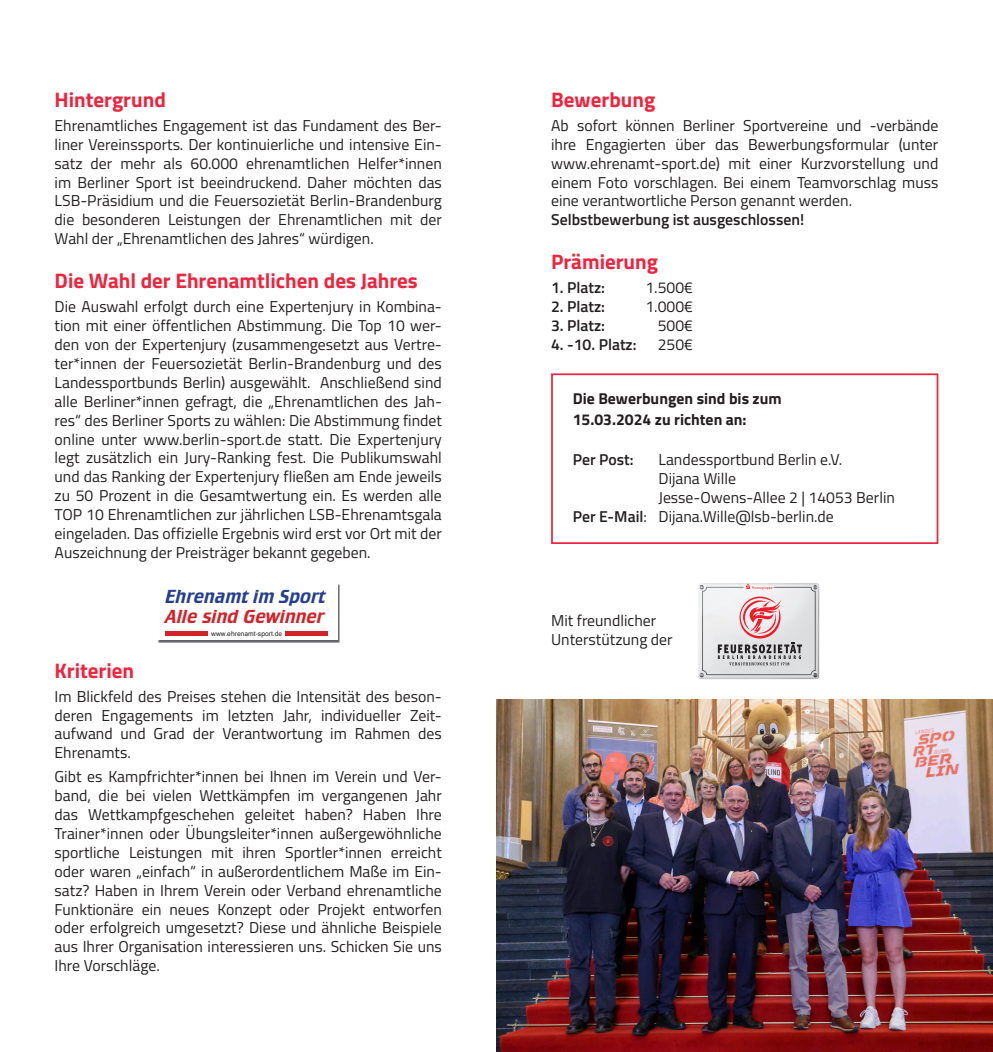
<style>
.page{position:relative;width:993px;height:1052px;background:#fff}
.page>*{position:absolute;margin:0;border:0;box-sizing:border-box;transform-origin:0 0}
.t1{font:700 21px "Titillium Web";color:#ed253e}
.t2{font:italic 17.32px "Crillee SB";color:#d1232a}
.t3{font:italic 17.32px "Crillee SB";color:#253f8e}
.t4{font:15.75px/18.9px "Titillium Web";color:#231f20;text-align:justify}
.t5{font:600 15.75px "Titillium Web";color:#231f20}
.t6{font:700 15.75px/21px "Titillium Web";color:#231f20}
.t7{font:6.65px "Helvetica";color:#231f20}
.s1{font-weight:600}
</style>
<div class="page">
<div style="left:551px;top:373px;width:387px;height:171px;border:2px solid #ed253e"></div>
<img style="left:496px;top:699px;width:495px;height:353px">
<img style="left:157px;top:584px;width:183px;height:58px">
<div style="left:157px;top:583px;width:180px;height:57px;background:#fff"></div>
<hr style="left:165px;top:631px;width:43px;height:4px;background:#d1232a">
<hr style="left:285px;top:631px;width:43px;height:4px;background:#d1232a">
<img style="left:698px;top:583px;width:121px;height:96px">
<svg style="left:717px;top:596px;width:84px;height:69px"></svg>
<svg style="left:745px;top:584px;width:27px;height:5px"></svg>
<h1 class="t1" style="left:55px;top:83px;width:113px">Hintergrund</h1>
<p class="t4" style="left:55px;top:115px;width:388px">Ehrenamtliches Engagement ist das Fundament des Ber&shy;liner Vereinssports. Der kontinuierliche und intensive Ein&shy;satz der mehr als 60.000 ehrenamtlichen Helfer*innen im Berliner Sport ist beeindruckend. Daher möchten das LSB-Präsidium und die Feuersozietät Berlin-Brandenburg die besonderen Leistungen der Ehrenamtlichen mit der Wahl der „Ehrenamtlichen des Jahres“ würdigen.</p>
<h1 class="t1" style="left:55px;top:265px;width:364px">Die Wahl der Ehrenamtlichen des Jahres</h1>
<p class="t4" style="left:55px;top:296px;width:388px">Die Auswahl erfolgt durch eine Expertenjury in Kombina&shy;tion mit einer öffentlichen Abstimmung. Die Top 10 wer&shy;den von der Expertenjury (zusammengesetzt aus Vertre&shy;ter*innen der Feuersozietät Berlin-Brandenburg und des Landessportbunds Berlin) ausgewählt. Anschließend sind alle Berliner*innen gefragt, die „Ehrenamtlichen des Jah&shy;res“ des Berliner Sports zu wählen: Die Abstimmung findet online unter www.berlin-sport.de statt. Die Expertenjury legt zusätzlich ein Jury-Ranking fest. Die Publikumswahl und das Ranking der Expertenjury fließen am Ende jeweils zu 50 Prozent in die Gesamtwertung ein. Es werden alle TOP 10 Ehrenamtlichen zur jährlichen LSB-Ehrenamtsgala eingeladen. Das offizielle Ergebnis wird erst vor Ort mit der Auszeichnung der Preisträger bekannt gegeben.</p>
<p class="t3" style="left:165px;top:585px;width:161px">Ehrenamt im Sport</p>
<p class="t2" style="left:165px;top:606px;width:160px">Alle sind Gewinner</p>
<p class="t7" style="left:211px;top:628px;width:72px">www.ehrenamt-sport.de</p>
<h1 class="t1" style="left:55px;top:654px;width:81px">Kriterien</h1>
<p class="t4" style="left:55px;top:686px;width:388px">Im Blickfeld des Preises stehen die Intensität des beson&shy;deren Engagements im letzten Jahr, individueller Zeit&shy;aufwand und Grad der Verantwortung im Rahmen des Ehrenamts.</p>
<p class="t4" style="left:55px;top:766px;width:388px">Gibt es Kampfrichter*innen bei Ihnen im Verein und Ver&shy;band, die bei vielen Wettkämpfen im vergangenen Jahr das Wettkampfgeschehen geleitet haben? Haben Ihre Trainer*innen oder Übungsleiter*innen außergewöhnliche sportliche Leistungen mit ihren Sportler*innen erreicht oder waren „einfach“ in außerordentlichem Maße im Ein&shy;satz? Haben in Ihrem Verein oder Verband ehrenamtliche Funktionäre ein neues Konzept oder Projekt entworfen oder erfolgreich umgesetzt? Diese und ähnliche Beispiele aus Ihrer Organisation interessieren uns. Schicken Sie uns Ihre Vorschläge.</p>
<h1 class="t1" style="left:551px;top:83px;width:106px">Bewerbung</h1>
<p class="t4" style="left:551px;top:115px;width:388px">Ab sofort können Berliner Sportvereine und -verbände ihre Engagierten über das Bewerbungsformular (unter www.ehrenamt-sport.de) mit einer Kurzvorstellung und einem Foto vorschlagen. Bei einem Teamvorschlag muss eine verantwortliche Person genannt werden.</p>
<p class="t5" style="left:551px;top:208px;width:254px">Selbstbewerbung ist ausgeschlossen!</p>
<h1 class="t1" style="left:551px;top:246px;width:108px">Prämierung</h1>
<p class="t5" style="left:551px;top:276px;width:55px">1. Platz:</p>
<p class="t4" style="left:645px;top:277px;width:49px">1.500€</p>
<p class="t5" style="left:551px;top:295px;width:55px">2. Platz:</p>
<p class="t4" style="left:645px;top:296px;width:49px">1.000€</p>
<p class="t5" style="left:551px;top:314px;width:55px">3. Platz:</p>
<p class="t4" style="left:657px;top:315px;width:37px">500€</p>
<p class="t5" style="left:551px;top:333px;width:87px">4. -10. Platz:</p>
<p class="t4" style="left:657px;top:334px;width:37px">250€</p>
<p class="t6" style="left:572px;top:387px;width:210px">Die Bewerbungen sind bis zum<br>15.03.2024 zu richten an:</p>
<p class="t5" style="left:572px;top:448px;width:62px">Per Post:</p>
<p class="t4" style="left:658px;top:449px;width:185px">Landessportbund Berlin e.V.</p>
<p class="t4" style="left:658px;top:468px;width:79px">Dijana Wille</p>
<p class="t4" style="left:658px;top:487px;width:238px">Jesse-Owens-Allee 2 | 14053 Berlin</p>
<p class="t4" style="left:572px;top:506px;width:262px"><span class="s1">Per E-Mail</span>: Dijana.Wille@lsb-berlin.de</p>
<p class="t4" style="left:551px;top:610px;width:123px">Mit freundlicher<br>Unterstützung der</p>
</div>
